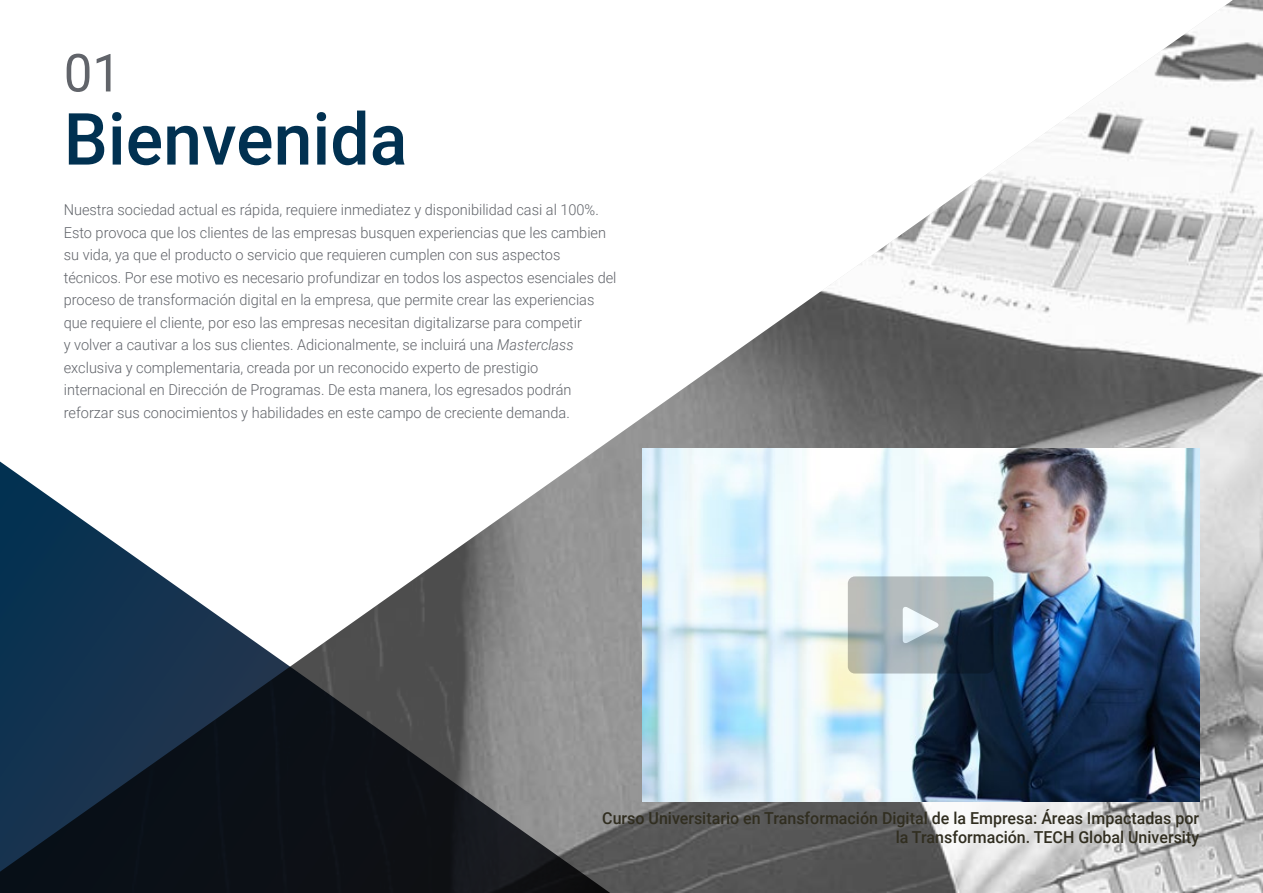
<style>
.page{position:relative;width:1263px;height:893px;background:#fff}
.page>*{position:absolute;margin:0;border:0;box-sizing:border-box;transform-origin:0 0}
.t1{font:500 72px "Roboto";color:#013151}
.t2{font:52.5px "Roboto";color:#61646a}
.t3{font:500 16.5px/19.5px "Roboto";color:#312e20;text-align:right}
.t4{font:300 15px/22.5px "Roboto";color:#61646a}
.s1{font-style:italic}
</style>
<div class="page">
<img style="left:602px;top:0;width:661px;height:893px">
<img style="left:642px;top:448px;width:557px;height:353px">
<svg style="left:848px;top:576px;width:145px;height:97px;background:#8e9aa0"></svg>
<svg style="left:0;top:446px;width:640px;height:447px"></svg>
<h2 class="t2" style="left:64px;top:36px;width:59px">01</h2>
<h1 class="t1" style="left:64px;top:89px;width:345px">Bienvenida</h1>
<p class="t4" style="left:64px;top:198px;width:554px">Nuestra sociedad actual es rápida, requiere inmediatez y disponibilidad casi al 100%.<br>Esto provoca que los clientes de las empresas busquen experiencias que les cambien su vida, ya que el producto o servicio que requieren cumplen con sus aspectos técnicos. Por ese motivo es necesario profundizar en todos los aspectos esenciales del proceso de transformación digital en la empresa, que permite crear las experiencias que requiere el cliente, por eso las empresas necesitan digitalizarse para competir<br>y volver a cautivar a los sus clientes. Adicionalmente, se incluirá una <span class="s1">Masterclass </span>exclusiva y complementaria, creada por un reconocido experto de prestigio internacional en Dirección de Programas. De esta manera, los egresados podrán reforzar sus conocimientos y habilidades en este campo de creciente demanda.</p>
<p class="t3" style="left:602px;top:807px;width:598px">Curso Universitario en Transformación Digital de la Empresa: Áreas Impactadas por la Transformación. TECH Global University</p>
</div>
